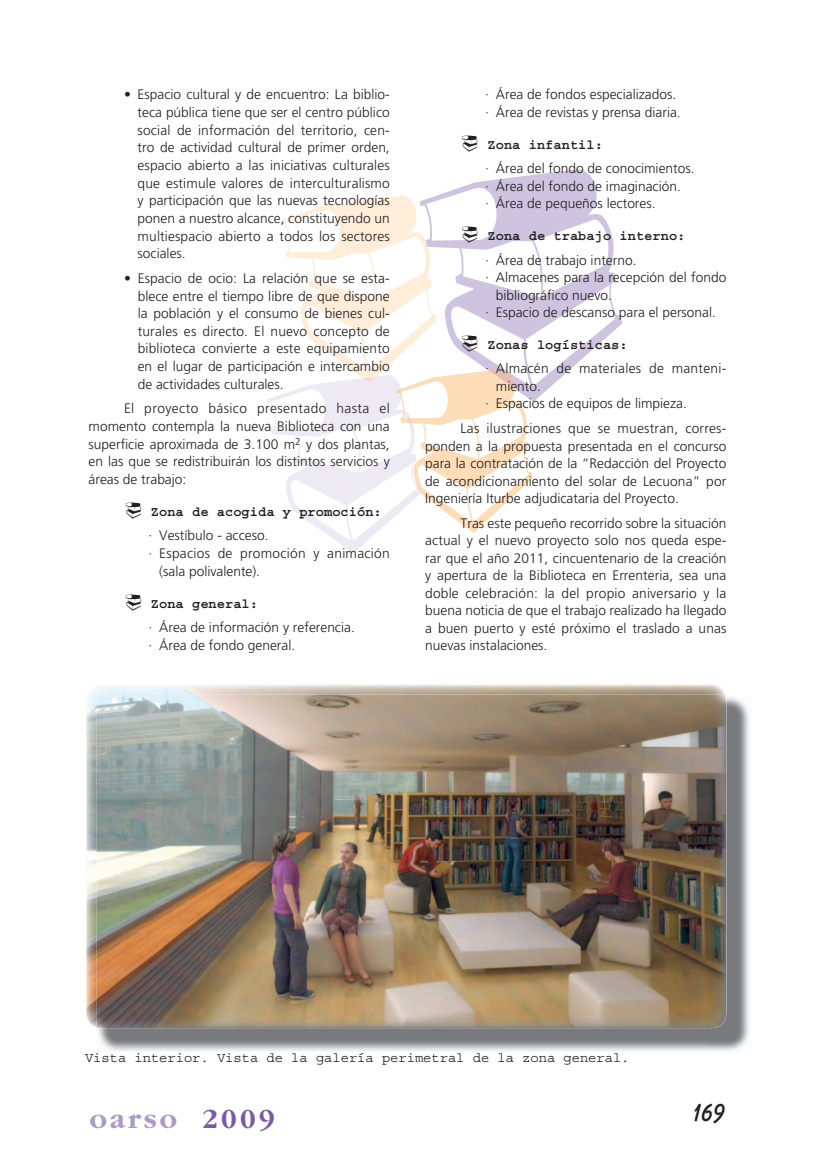
<style>
.page{position:relative;width:815px;height:1170px;background:#fff}
.page>*{position:absolute;margin:0;border:0;box-sizing:border-box;transform-origin:0 0}
.t1{font:700 28.75px "Garamond";letter-spacing:.1em;color:#ac99c9}
.t2{font:700 28.75px "Garamond";color:#7b5aa5}
.t3{font:700 25px "Balloon BT";color:#231f20}
.t4{font:300 13.75px/17.6px "Frutiger";color:#231f20;text-align:justify}
.t5{font:700 13.75px "Courier";color:#231f20}
.t6{font:300 13.75px "Frutiger";letter-spacing:.02em;color:#231f20}
.t7{font:13.75px "Courier";color:#231f20}
</style>
<div class="page">
<svg style="left:436px;top:169px;width:186px;height:233px"></svg>
<img style="left:708px;top:697px;width:41px;height:355px">
<img style="left:98px;top:1028px;width:610px;height:23px">
<img style="left:86px;top:684px;width:639px;height:43px">
<img style="left:86px;top:727px;width:10px;height:300px">
<img style="left:96px;top:694px;width:630px;height:334px">
<svg style="left:267px;top:196px;width:266px;height:357px"></svg>
<p class="t4" style="left:138px;top:86px;width:254px;text-indent:-14px">• Espacio cultural y de encuentro: La biblio&shy;teca pública tiene que ser el centro público social de información del territorio, cen&shy;tro de actividad cultural de primer orden, espacio abierto a las iniciativas culturales que estimule valores de interculturalismo y participación que las nuevas tecnologías ponen a nuestro alcance, constituyendo un multiespacio abierto a todos los sectores sociales.</p>
<p class="t4" style="left:138px;top:270px;width:254px;text-indent:-14px">• Espacio de ocio: La relación que se esta&shy;blece entre el tiempo libre de que dispone la población y el consumo de bienes cul&shy;turales es directo. El nuevo concepto de biblioteca convierte a este equipamiento en el lugar de participación e intercambio de actividades culturales.</p>
<p class="t4" style="left:89px;top:400px;width:303px;text-indent:35px">El proyecto básico presentado hasta el momento contempla la nueva Biblioteca con una superficie aproximada de 3.100 m<sup>2</sup> y dos plantas, en las que se redistribuirán los distintos servicios y áreas de trabajo:</p>
<p class="t5" style="left:151px;top:506px;width:233px">Zona de acogida y promoción:</p>
<p class="t4" style="left:149px;top:527px;width:121px">· Vestíbulo - acceso.</p>
<p class="t6" style="left:149px;top:547px;width:243px">· Espacios de promoción y animación</p>
<p class="t4" style="left:159px;top:563px;width:102px">(sala polivalente).</p>
<p class="t5" style="left:151px;top:598px;width:109px">Zona general:</p>
<p class="t4" style="left:149px;top:619px;width:208px">· Área de información y referencia. · Área de fondo general.</p>
<p class="t4" style="left:485px;top:87px;width:197px">· Área de fondos especializados. · Área de revistas y prensa diaria.</p>
<p class="t5" style="left:488px;top:139px;width:117px">Zona infantil:</p>
<p class="t4" style="left:485px;top:160px;width:211px;text-align:left">· Área del fondo de conocimientos. · Área del fondo de imaginación.<br>· Área de pequeños lectores.</p>
<p class="t5" style="left:488px;top:231px;width:199px">Zona de trabajo interno:</p>
<p class="t4" style="left:485px;top:251px;width:153px">· Área de trabajo interno.</p>
<p class="t4" style="left:485px;top:269px;width:243px">· Almacenes para la recepción del fondo</p>
<p class="t4" style="left:496px;top:286px;width:118px">bibliográfico nuevo.</p>
<p class="t4" style="left:485px;top:304px;width:232px">· Espacio de descanso para el personal.</p>
<p class="t5" style="left:488px;top:339px;width:142px">Zonas logísticas:</p>
<p class="t6" style="left:485px;top:362px;width:243px">· Almacén de materiales de manteni-</p>
<p class="t4" style="left:496px;top:378px;width:47px">miento.</p>
<p class="t4" style="left:485px;top:395px;width:203px">· Espacios de equipos de limpieza.</p>
<p class="t4" style="left:425px;top:420px;width:303px;text-indent:35px">Las ilustraciones que se muestran, corres&shy;ponden a la propuesta presentada en el concurso para la contratación de la “Redacción del Proyecto de acondicionamiento del solar de Lecuona” por Ingeniería Iturbe adjudicataria del Proyecto.</p>
<p class="t4" style="left:425px;top:514px;width:303px;text-indent:35px">Tras este pequeño recorrido sobre la situación actual y el nuevo proyecto solo nos queda espe&shy;rar que el año 2011, cincuentenario de la creación y apertura de la Biblioteca en Errenteria, sea una doble celebración: la del propio aniversario y la buena noticia de que el trabajo realizado ha llegado a buen puerto y esté próximo el traslado a unas nuevas instalaciones.</p>
<p class="t7" style="left:85px;top:1053px;width:546px">Vista interior. Vista de la galería perimetral de la zona general.</p>
<h1 class="t1" style="left:90px;top:1107px;width:89px">oarso</h1>
<h2 class="t3" style="left:693px;top:1097px;width:33px">169</h2>
<h1 class="t2" style="left:202px;top:1107px;width:75px">2009</h1>
</div>
